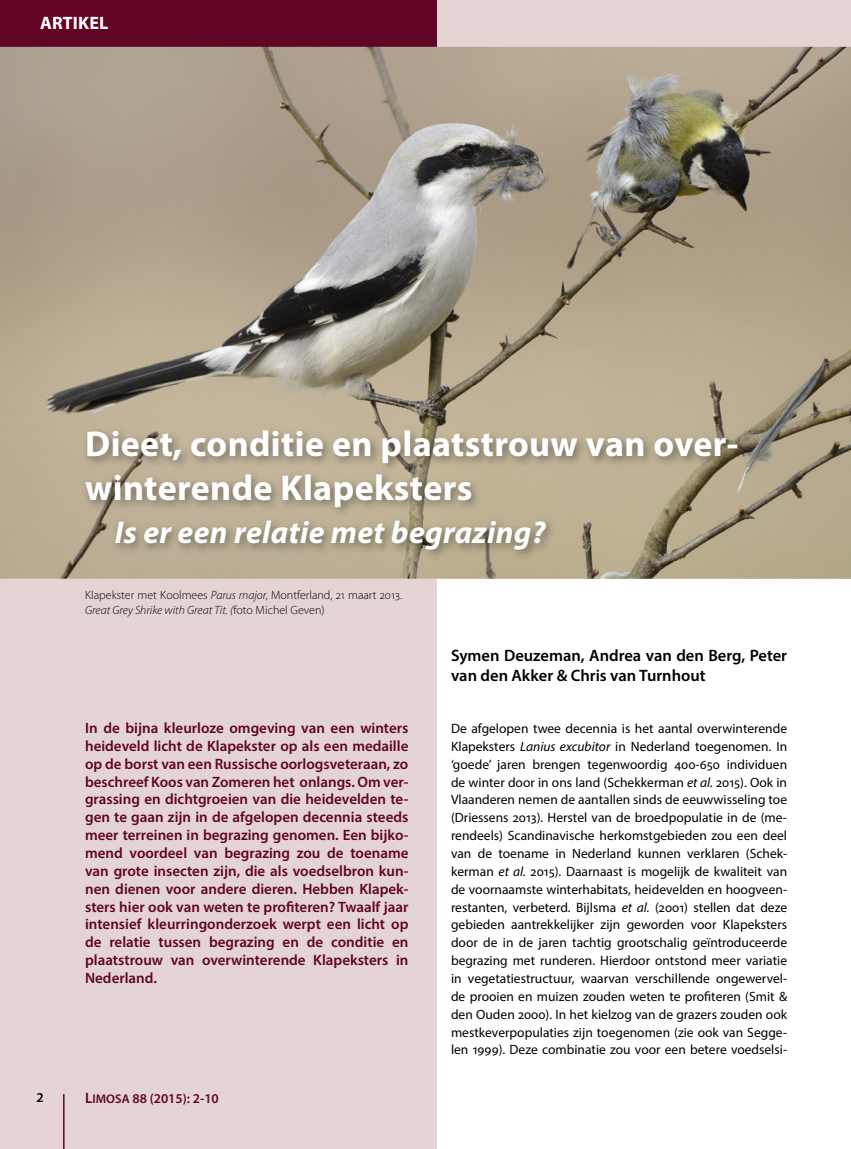
<style>
.page{position:relative;width:851px;height:1149px;background:#fff}
.page>*{position:absolute;margin:0;border:0;box-sizing:border-box;transform-origin:0 0}
.t1{font:700 36px/43.5px "Myriad Pro";letter-spacing:.01em;color:#fff}
.t2{font:italic 700 31.5px "Myriad Pro";letter-spacing:.01em;color:#fff}
.t3{font:700 18px "Myriad Pro";letter-spacing:.01em;color:#fff}
.t4{font:600 16.5px/19.5px "Myriad Pro";color:#000}
.t5{font:600 15px/17.9px "Myriad Pro";color:#610425;text-align:justify}
.t6{font:13.5px/17.9px "Myriad Pro";color:#000;text-align:justify}
.t7{font:600 13.5px "Myriad Pro";color:#610425}
.t8{font:600 13.5px "Myriad Pro";color:#000}
.t9{font:300 12px/15px "Myriad Pro";color:#000}
.s1{font-style:italic}
.s2{font-size:15px}
.s3{font-size:12.6px}
</style>
<div class="page">
<div style="left:0;top:0;width:436px;height:1148px;background:#e4d4d3"></div>
<div style="left:402px;top:0;width:448px;height:47px;background:#e4d4d3"></div>
<div style="left:0;top:0;width:436px;height:47px;background:#610425"></div>
<img style="left:0;top:47px;width:850px;height:531px">
<hr style="left:63px;top:1093px;width:2px;height:55px;background:#610425">
<img style="left:81px;top:425px;width:667px;height:135px">
<h3 class="t3" style="left:40px;top:11px;width:70px">ARTIKEL</h3>
<h1 class="t1" style="left:85px;top:421px;width:654px">Dieet, conditie en plaatstrouw van over&shy;winterende Klapeksters</h1>
<h2 class="t2" style="left:115px;top:512px;width:432px">Is er een relatie met begrazing?</h2>
<p class="t8" style="left:36px;top:1088px;width:9px">2</p>
<p class="t9" style="left:85px;top:587px;width:318px">Klapekster met Koolmees <span class="s1">Parus major</span>, Montferland, 21 maart 2013.<br><span class="s1">Great Grey Shrike with Great Tit. (</span>foto Michel Geven)</p>
<p class="t4" style="left:451px;top:645px;width:337px">Symen Deuzeman, Andrea van den Berg, Peter van den Akker &amp; Chris van Turnhout</p>
<p class="t5" style="left:85px;top:718px;width:325px">In de bijna kleurloze omgeving van een winters heideveld licht de Klapekster op als een medaille op de borst van een Russische oorlogsveteraan, zo beschreef Koos van Zomeren het onlangs. Om ver&shy;grassing en dichtgroeien van die heidevelden te&shy;gen te gaan zijn in de afgelopen decennia steeds meer terreinen in begrazing genomen. Een bijko&shy;mend voordeel van begrazing zou de toename van grote insecten zijn, die als voedselbron kun&shy;nen dienen voor andere dieren. Hebben Klapek&shy;sters hier ook van weten te profiteren? Twaalf jaar intensief kleurringonderzoek werpt een licht op de relatie tussen begrazing en de conditie en plaatstrouw van overwinterende Klapeksters in Nederland.</p>
<p class="t6" style="left:451px;top:719px;width:337px">De afgelopen twee decennia is het aantal overwinterende Klapeksters <span class="s1">Lanius excubitor</span> in Nederland toegenomen. In ‘goede’ jaren brengen tegenwoordig 400-650 individuen de winter door in ons land (Schekkerman <span class="s1">et al.</span> 2015). Ook in Vlaanderen nemen de aantallen sinds de eeuwwisseling toe (Driessens 2013). Herstel van de broedpopulatie in de (me&shy;rendeels) Scandinavische herkomst gebieden zou een deel van de toename in Nederland kunnen verklaren (Schek&shy;kerman <span class="s1">et al.</span> 2015). Daarnaast is mogelijk de kwaliteit van de voornaamste winterhabitats, heidevelden en hoogveen&shy;restanten, verbeterd. Bijlsma <span class="s1">et al.</span> (2001) stellen dat deze gebieden aantrekkelijker zijn geworden voor Klapeksters door de in de jaren tachtig grootschalig geïntroduceerde begrazing met runderen. Hierdoor ontstond meer variatie in vegetatiestructuur, waarvan verschillende ongewervel&shy;de prooien en muizen zouden weten te profiteren (Smit &amp; den Ouden 2000). In het kielzog van de grazers zouden ook mestkeverpopulaties zijn toegenomen (zie ook van Segge&shy;len 1999). Deze combinatie zou voor een betere voedselsi-</p>
<p class="t7" style="left:85px;top:1089px;width:135px"><span class="s2">L</span><span class="s3">IMOSA</span> 88 (2015): 2-10</p>
</div>
